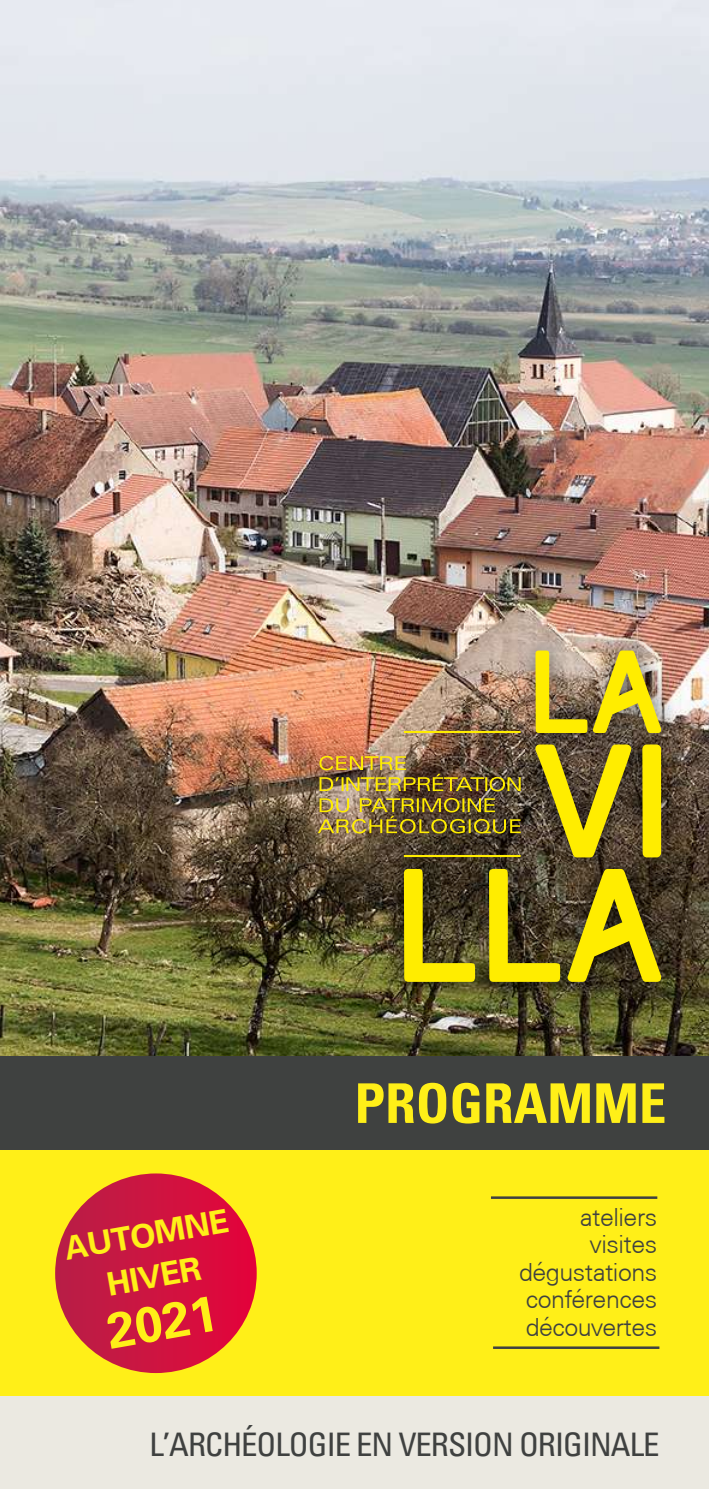
<style>
.page{position:relative;width:709px;height:1489px;background:#fff}
.page>*{position:absolute;margin:0;border:0;box-sizing:border-box;transform-origin:0 0}
.t1{font:700 condensed 55px "Univers";color:#ffef18}
.t2{font:700 50px "Univers CE";color:#ffef18}
.t3{font:condensed 32.5px "Univers";letter-spacing:-.03em;color:#3f4140}
.t4{font:700 32.5px/42.5px "Univers CE";color:#ffef18;text-align:center}
.t5{font:300 25px/27.5px "Univers CE";letter-spacing:-.02em;color:#3f4140;text-align:right}
</style>
<div class="page">
<img style="left:0;top:0;width:709px;height:1056px">
<div style="left:296px;top:628px;width:388px;height:612px;background:#000;opacity:.6"></div>
<svg style="left:404px;top:868px;width:257px;height:113px;background:#877a17"></svg>
<svg style="left:535px;top:744px;width:126px;height:113px;background:#9a8a1d"></svg>
<img style="left:535px;top:650px;width:126px;height:83px">
<img style="left:318px;top:798px;width:203px;height:35px">
<img style="left:319px;top:755px;width:201px;height:36px">
<hr style="left:404px;top:731px;width:116px;height:2px;background:#ffed00">
<hr style="left:404px;top:855px;width:116px;height:2px;background:#ffed00">
<div style="left:0;top:1104px;width:709px;height:292px;background:#ffef18"></div>
<div style="left:0;top:1056px;width:709px;height:93px;background:#3f4140"></div>
<hr style="left:493px;top:1346px;width:166px;height:2px;background:#3f4140">
<hr style="left:491px;top:1196px;width:166px;height:2px;background:#3f4140">
<div style="left:0;top:1396px;width:709px;height:92px;background:#ebe9e1"></div>
<svg style="left:55px;top:1173px;width:202px;height:199px"></svg>
<h3 class="t4" style="left:61px;top:1228px;width:167px;rotate:-10deg">AUTOMNE<br>HIVER</h3>
<h2 class="t2" style="left:102px;top:1302px;width:113px;rotate:-10deg">2021</h2>
<h1 class="t1" style="left:354px;top:1069px;width:313px">PROGRAMME</h1>
<p class="t5" style="left:519px;top:1203px;width:140px">ateliers visites dégustations conférences découvertes</p>
<h3 class="t3" style="left:150px;top:1423px;width:511px">L’ARCHÉOLOGIE EN VERSION ORIGINALE</h3>
</div>
